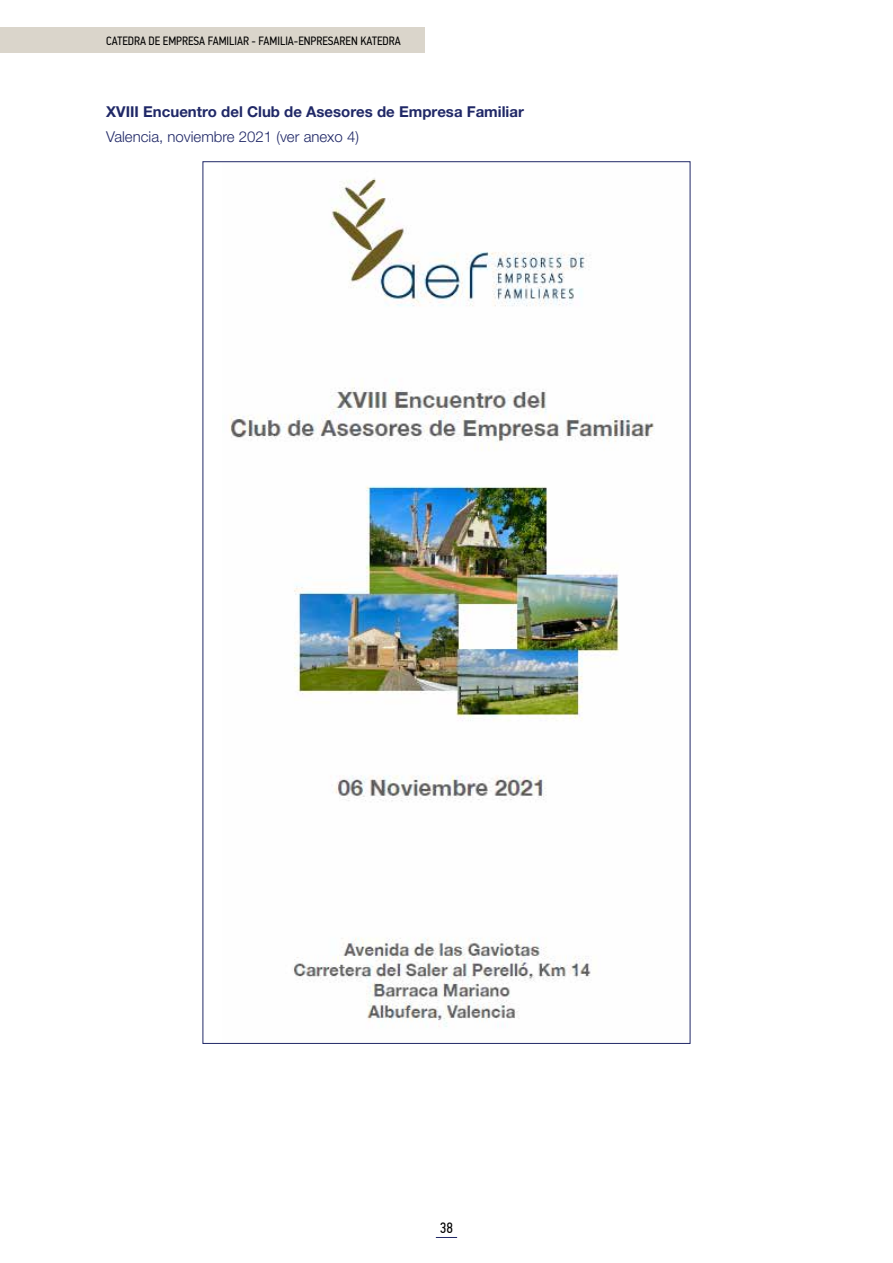
<style>
.page{position:relative;width:893px;height:1263px;background:#fff}
.page>*{position:absolute;margin:0;border:0;box-sizing:border-box;transform-origin:0 0}
.t1{font:700 15px "Helvetica Neue LT Pro";color:#202867}
.t2{font:300 15px "Helvetica Neue LT Pro";color:#202867}
.t3{font:15px "PF Din Text Cond Pro";color:#000}
.t4{font:12px "PF Din Text Cond Pro";color:#000}
</style>
<div class="page">
<div style="left:0;top:27px;width:425px;height:26px;background:#dad5cb"></div>
<svg style="left:436px;top:1237px;width:21px;height:1px"></svg>
<img style="left:230px;top:178px;width:425px;height:849px">
<p class="t4" style="left:106px;top:33px;width:296px">CATEDRA DE EMPRESA FAMILIAR - FAMILIA-ENPRESAREN KATEDRA</p>
<p class="t1" style="left:106px;top:102px;width:419px">XVIII Encuentro del Club de Asesores de Empresa Familiar</p>
<p class="t2" style="left:106px;top:128px;width:254px">Valencia, noviembre 2021 (ver anexo 4)</p>
<p class="t3" style="left:440px;top:1219px;width:15px">38</p>
</div>
